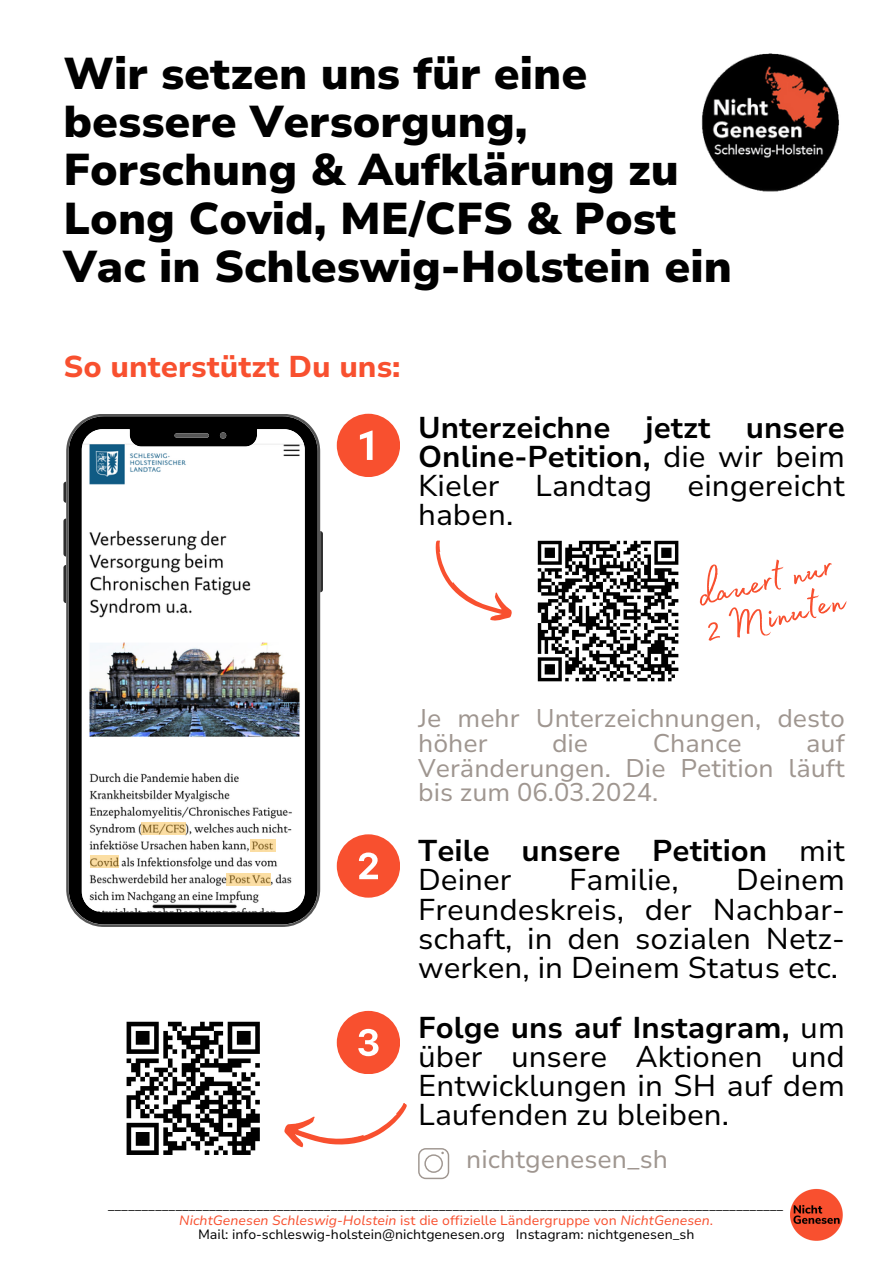
<style>
.page{position:relative;width:894px;height:1264px;background:#fff}
.page>*{position:absolute;margin:0;border:0;box-sizing:border-box;transform-origin:0 0}
.t1{font:49.8px/36.2px "Madelyn Fill";color:#f8502f}
.t2{font:900 44.4px/48.3px "Nunito Sans 10 pt";color:#000}
.t3{font:30px/29.2px "Nunito Sans 10 pt";color:#000;text-align:justify}
.t4{font:700 30px/29.2px "Nunito Sans 10 pt";color:#000}
.t5{font:800 30px "Nunito Sans 10 pt";color:#f8502f}
.t6{font:25.5px/24.8px "Nunito Sans 10 pt";color:#9f9690}
.t7{font:italic 13.5px "Nunito Sans 10 pt";color:#000}
.t8{font:italic 13.5px "Nunito Sans 10 pt";color:#f8502f}
.t9{font:13.5px "Nunito Sans 10 pt";color:#000}
.s1{font-weight:700}
.s2{font-weight:400}
.s3{font-style:normal}
</style>
<div class="page">
<img style="left:701px;top:53px;width:138px;height:139px">
<img style="left:790px;top:1189px;width:53px;height:52px">
<svg style="left:435px;top:540px;width:77px;height:81px"></svg>
<svg style="left:337px;top:414px;width:63px;height:63px"></svg>
<svg style="left:337px;top:834px;width:63px;height:63px"></svg>
<svg style="left:537px;top:540px;width:142px;height:142px"></svg>
<svg style="left:337px;top:1010px;width:63px;height:63px"></svg>
<svg style="left:126px;top:1021px;width:134px;height:134px"></svg>
<svg style="left:63px;top:481px;width:3px;height:22px"></svg>
<svg style="left:63px;top:518px;width:3px;height:38px"></svg>
<svg style="left:63px;top:565px;width:3px;height:38px"></svg>
<svg style="left:320px;top:531px;width:3px;height:61px"></svg>
<svg style="left:66px;top:414px;width:254px;height:513px"></svg>
<svg style="left:226px;top:873px;width:45px;height:12px"></svg>
<svg style="left:90px;top:855px;width:29px;height:13px"></svg>
<svg style="left:250px;top:839px;width:25px;height:12px"></svg>
<svg style="left:141px;top:821px;width:44px;height:13px"></svg>
<svg style="left:284px;top:1103px;width:123px;height:45px"></svg>
<svg style="left:418px;top:1148px;width:31px;height:31px"></svg>
<p class="t2" style="left:63px;top:50px;width:669px">Wir setzen uns für eine bessere Versorgung,<br>Forschung &amp; Aufklärung zu<br>Long Covid, ME/CFS &amp; Post<br>Vac in Schleswig-Holstein ein</p>
<p class="t5" style="left:63px;top:346px;width:338px">So unterstützt Du uns:</p>
<p class="t3" style="left:418px;top:413px;width:428px"><span class="s1">Unterzeichne jetzt unsere Online-Petition,</span> die wir beim Kieler Landtag eingereicht haben.</p>
<p class="t1" style="left:690px;top:571px;width:143px;rotate:-14deg">dauert nur<br>2 Minuten</p>
<h1 class="t6" style="left:418px;top:706px;width:428px">Je mehr Unterzeichnungen, desto höher</h1>
<h1 class="t6" style="left:552px;top:731px;width:38px">die</h1>
<h1 class="t6" style="left:652px;top:731px;width:90px">Chance</h1>
<h1 class="t6" style="left:418px;top:731px;width:428px;text-align:justify;text-indent:388px">auf Veränderungen. Die Petition läuft bis zum 06.03.2024.</h1>
<h4 class="t4" style="left:418px;top:836px;width:428px">Teile unsere Petition <span class="s2">mit<br>Deiner</span></h4>
<h4 class="t3" style="left:418px;top:865px;width:428px;text-indent:318px">Deinem Freundeskreis, der Nachbar&shy;schaft, in den sozialen Netz&shy;werken, in Deinem Status etc.</h4>
<h4 class="t3" style="left:569px;top:865px;width:111px">Familie,</h4>
<p class="t3" style="left:418px;top:1013px;width:428px"><span class="s1">Folge uns auf Instagram,</span> um über unsere Aktionen und Entwicklungen in SH auf dem Laufenden zu bleiben.</p>
<p class="t6" style="left:466px;top:1147px;width:203px">nichtgenesen_sh</p>
<p class="t7" style="left:108px;top:1196px;width:677px">____________________________________________________________________________________________________</p>
<p class="t8" style="left:179px;top:1210px;width:535px">NichtGenesen Schleswig-Holstein <span class="s3">ist die offizielle Ländergruppe von</span> NichtGenesen<span class="s3">.</span></p>
<p class="t9" style="left:198px;top:1225px;width:497px">Mail: info-schleswig-holstein@nichtgenesen.org Instagram: nichtgenesen_sh</p>
</div>
